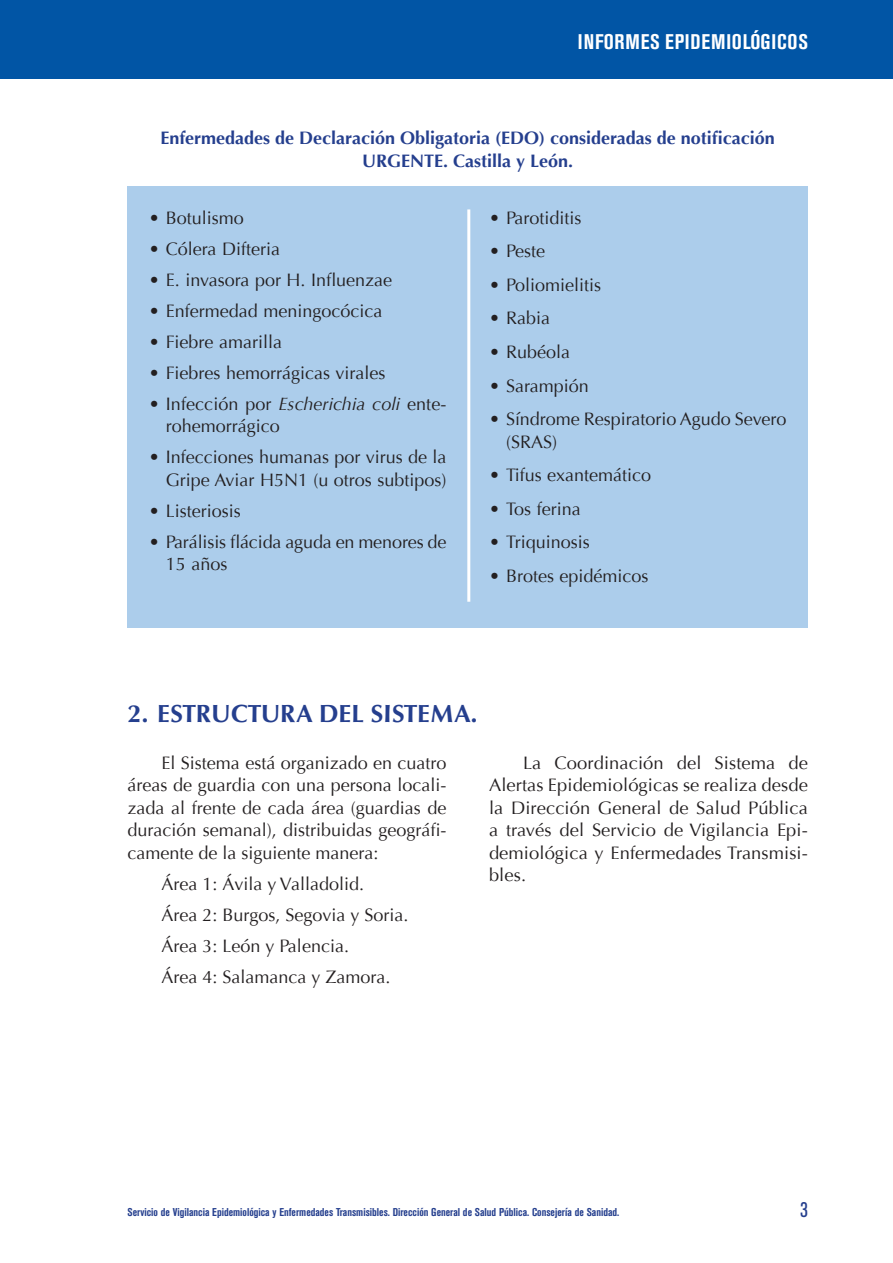
<style>
.page{position:relative;width:893px;height:1263px;background:#fff}
.page>*{position:absolute;margin:0;border:0;box-sizing:border-box;transform-origin:0 0}
.t1{font:25.5px "Optima Bld";color:#253f8e}
.t2{font:700 condensed 21px "Akzidenz Grotesk BE";letter-spacing:.035em;color:#fff}
.t3{font:condensed 21px "Akzidenz Grotesk BE";color:#253f8e}
.t4{font:18px/22.5px "Optima";color:#231f20}
.t5{font:700 18px/22.5px "Optima";color:#253f8e;text-align:center}
.t6{font:700 condensed 11.25px "Akzidenz Grotesk BE";color:#253f8e}
.s1{font-style:italic}
</style>
<div class="page">
<div style="left:0;top:0;width:893px;height:79px;background:#0155a5"></div>
<div style="left:128px;top:186px;width:680px;height:442px;background:#accdeb"></div>
<hr style="left:467px;top:209px;width:3px;height:393px;background:#fff">
<p class="t2" style="left:578px;top:29px;width:231px">INFORMES EPIDEMIOLÓGICOS</p>
<p class="t5" style="left:161px;top:127px;width:616px">Enfermedades de Declaración Obligatoria (EDO) consideradas de notificación<br>URGENTE. Castilla y León.</p>
<p class="t4" style="left:149px;top:207px;width:97px">• Botulismo</p>
<p class="t4" style="left:149px;top:238px;width:133px">• Cólera Difteria</p>
<p class="t4" style="left:149px;top:269px;width:245px">• E. invasora por H. Influenzae</p>
<p class="t4" style="left:149px;top:300px;width:235px">• Enfermedad meningocócica</p>
<p class="t4" style="left:149px;top:331px;width:135px">• Fiebre amarilla</p>
<p class="t4" style="left:149px;top:362px;width:238px">• Fiebres hemorrágicas virales</p>
<p class="t4" style="left:166px;top:393px;width:282px;text-indent:-17px">• Infección por <span class="s1">Escherichia coli</span> ente&shy;rohemorrágico</p>
<p class="t4" style="left:149px;top:446px;width:299px;text-align:right">• Infecciones humanas por virus de la<br>Gripe Aviar H5N1 (u otros subtipos)</p>
<p class="t4" style="left:149px;top:500px;width:94px">• Listeriosis</p>
<p class="t4" style="left:166px;top:531px;width:282px;text-indent:-17px">• Parálisis flácida aguda en menores de<br>15 años</p>
<p class="t4" style="left:489px;top:207px;width:94px">• Parotiditis</p>
<p class="t4" style="left:489px;top:240px;width:58px">• Peste</p>
<p class="t4" style="left:489px;top:274px;width:114px">• Poliomielitis</p>
<p class="t4" style="left:489px;top:307px;width:63px">• Rabia</p>
<p class="t4" style="left:489px;top:341px;width:83px">• Rubéola</p>
<p class="t4" style="left:489px;top:374px;width:101px">• Sarampión</p>
<p class="t4" style="left:506px;top:408px;width:282px;text-indent:-17px">• Síndrome Respiratorio Agudo Severo (SRAS)</p>
<p class="t4" style="left:489px;top:464px;width:164px">• Tifus exantemático</p>
<p class="t4" style="left:489px;top:498px;width:93px">• Tos ferina</p>
<p class="t4" style="left:489px;top:531px;width:102px">• Triquinosis</p>
<p class="t4" style="left:489px;top:565px;width:161px">• Brotes epidémicos</p>
<h1 class="t1" style="left:128px;top:696px;width:351px">2. ESTRUCTURA DEL SISTEMA.</h1>
<p class="t4" style="left:128px;top:751px;width:320px;text-align:justify;text-indent:34px">El Sistema está organizado en cuatro áreas de guardia con una persona locali&shy;zada al frente de cada área (guardias de duración semanal), distribuidas geográfi&shy;camente de la siguiente manera:</p>
<p class="t4" style="left:162px;top:868px;width:248px;line-height:31px">Área 1: Ávila y Valladolid.<br>Área 2: Burgos, Segovia y Soria.<br>Área 3: León y Palencia.<br>Área 4: Salamanca y Zamora.</p>
<p class="t4" style="left:489px;top:751px;width:320px;text-align:justify;text-indent:34px">La Coordinación del Sistema de Alertas Epidemiológicas se realiza desde la Dirección General de Salud Pública a través del Servicio de Vigilancia Epi&shy;demiológica y Enfermedades Transmisi&shy;bles.</p>
<p class="t6" style="left:128px;top:1205px;width:493px">Servicio de Vigilancia Epidemiológica y Enfermedades Transmisibles. Dirección General de Salud Pública. Consejería de Sanidad.</p>
<p class="t3" style="left:800px;top:1198px;width:9px">3</p>
</div>
